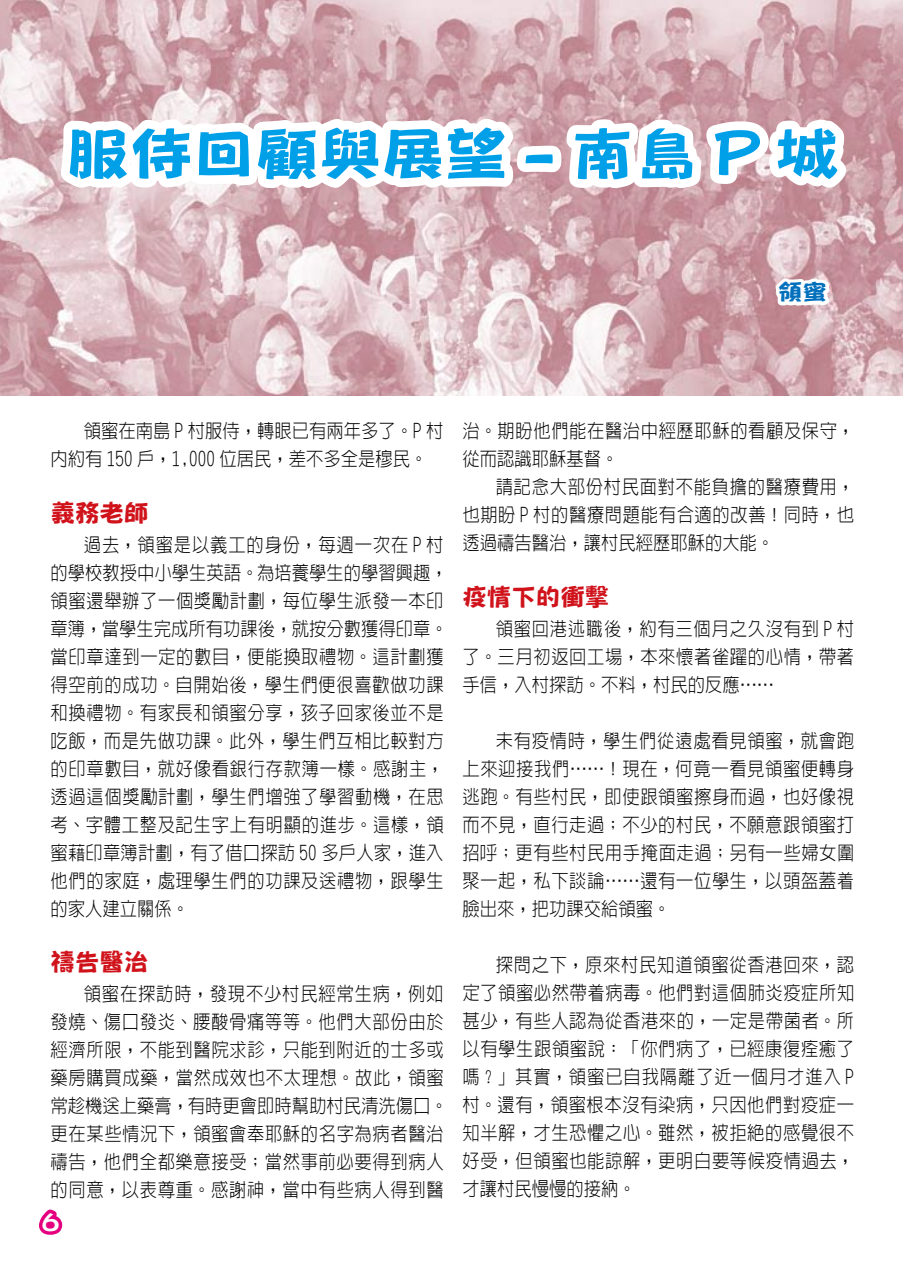
<style>
.page{position:relative;width:903px;height:1275px;background:#fff}
.page>*{position:absolute;margin:0;border:0;box-sizing:border-box;transform-origin:0 0}
.t1{font:800 56.7px "AR Qiao Hei B5";color:#00a0e9;scale:1.11 1}
.t2{font:800 24.5px "AR Qiao Hei B5";color:#d0121b}
.t3{font:800 22.05px "AR Qiao Hei B5";color:#0070bd;scale:1.11 1}
.t4{font:800 22.05px "AR Qiao Hei B5";color:#fff;scale:1.11 1}
.t5{font:300 19.25px/28px "AR Hei B5 HK";letter-spacing:.035em;color:#000;text-align:justify;scale:.9 1}
.t6{font:300 19.25px/28px "AR Hei B5 HK";color:#000;scale:.9 1}
</style>
<div class="page">
<img style="left:0;top:0;width:903px;height:395px">
<svg style="left:39px;top:1209px;width:24px;height:26px"></svg>
<svg style="left:51px;top:87px;width:852px;height:223px"></svg>
<h1 class="t1" style="left:67px;top:125px;width:697px">服侍回顧與展望 - 南島 P 城</h1>
<p class="t3" style="left:778px;top:281px;width:46px">領蜜</p>
<p class="t6" style="left:51px;top:417px;width:438px;text-indent:33px">領蜜在南島 P 村服侍，轉眼已有兩年多了。P 村內約有 150 戶，1,000 位居民，差不多全是穆民。</p>
<p class="t2" style="left:51px;top:500px;width:99px">義務老師</p>
<p class="t5" style="left:51px;top:530px;width:443px;text-align:left;text-indent:33px">過去，領蜜是以義工的身份，每週一次在 P 村的學校教授中小學生英語。為培養學生的學習興趣，領蜜還舉辦了一個獎勵計劃，每位學生派發一本印章簿，當學生完成所有功課後，就按分數獲得印章。當印章達到一定的數目，便能換取禮物。這計劃獲得空前的成功。自開始後，學生們便很喜歡做功課和換禮物。有家長和領蜜分享，孩子回家後並不是吃飯，而是先做功課。此外，學生們互相比較對方的印章數目，就好像看銀行存款簿一樣。感謝主，透過這個獎勵計劃，學生們增強了學習動機，在思考、字體工整及記生字上有明顯的進步。這樣，領蜜藉印章簿計劃，有了借口探訪 50 多戶人家，進入他們的家庭，處理學生們的功課及送禮物，跟學生的家人建立關係。</p>
<p class="t2" style="left:51px;top:949px;width:99px">禱告醫治</p>
<p class="t5" style="left:51px;top:980px;width:443px;text-align:left;text-indent:33px">領蜜在探訪時，發現不少村民經常生病，例如發燒、傷口發炎、腰酸骨痛等等。他們大部份由於經濟所限，不能到醫院求診，只能到附近的士多或藥房購買成藥，當然成效也不太理想。故此，領蜜常趁機送上藥膏，有時更會即時幫助村民清洗傷口。更在某些情況下，領蜜會奉耶穌的名字為病者醫治禱告，他們全都樂意接受；當然事前必要得到病人的同意，以表尊重。感謝神，當中有些病人得到醫</p>
<p class="t4" style="left:42px;top:1211px;width:17px">6</p>
<p class="t5" style="left:462px;top:417px;width:437px">治。期盼他們能在醫治中經歷耶穌的看顧及保守，從而認識耶穌基督。</p>
<p class="t5" style="left:462px;top:473px;width:437px;text-indent:33px">請記念大部份村民面對不能負擔的醫療費用，也期盼 P 村的醫療問題能有合適的改善！同時，也透過禱告醫治，讓村民經歷耶穌的大能。</p>
<p class="t2" style="left:462px;top:584px;width:148px">疫情下的衝擊</p>
<p class="t5" style="left:462px;top:614px;width:437px;text-indent:33px">領蜜回港述職後，約有三個月之久沒有到 P 村了。三月初返回工場，本來懷著雀躍的心情，帶著手信，入村探訪。不料，村民的反應……</p>
<p class="t5" style="left:462px;top:726px;width:437px;text-indent:33px">未有疫情時，學生們從遠處看見領蜜，就會跑上來迎接我們……！現在，何竟一看見領蜜便轉身逃跑。有些村民，即使跟領蜜擦身而過，也好像視而不見，直行走過；不少的村民，不願意跟領蜜打招呼；更有些村民用手掩面走過；另有一些婦女圍聚一起，私下談論……還有一位學生，以頭盔蓋着臉出來，把功課交給領蜜。</p>
<p class="t5" style="left:462px;top:950px;width:437px;text-indent:33px">探問之下，原來村民知道領蜜從香港回來，認定了領蜜必然帶着病毒。他們對這個肺炎疫症所知甚少，有些人認為從香港來的，一定是帶菌者。所以有學生跟領蜜說：「你們病了，已經康復痊癒了嗎？」其實，領蜜已自我隔離了近一個月才進入 P村。還有，領蜜根本沒有染病，只因他們對疫症一知半解，才生恐懼之心。雖然，被拒絕的感覺很不好受，但領蜜也能諒解，更明白要等候疫情過去，才讓村民慢慢的接納。</p>
</div>
